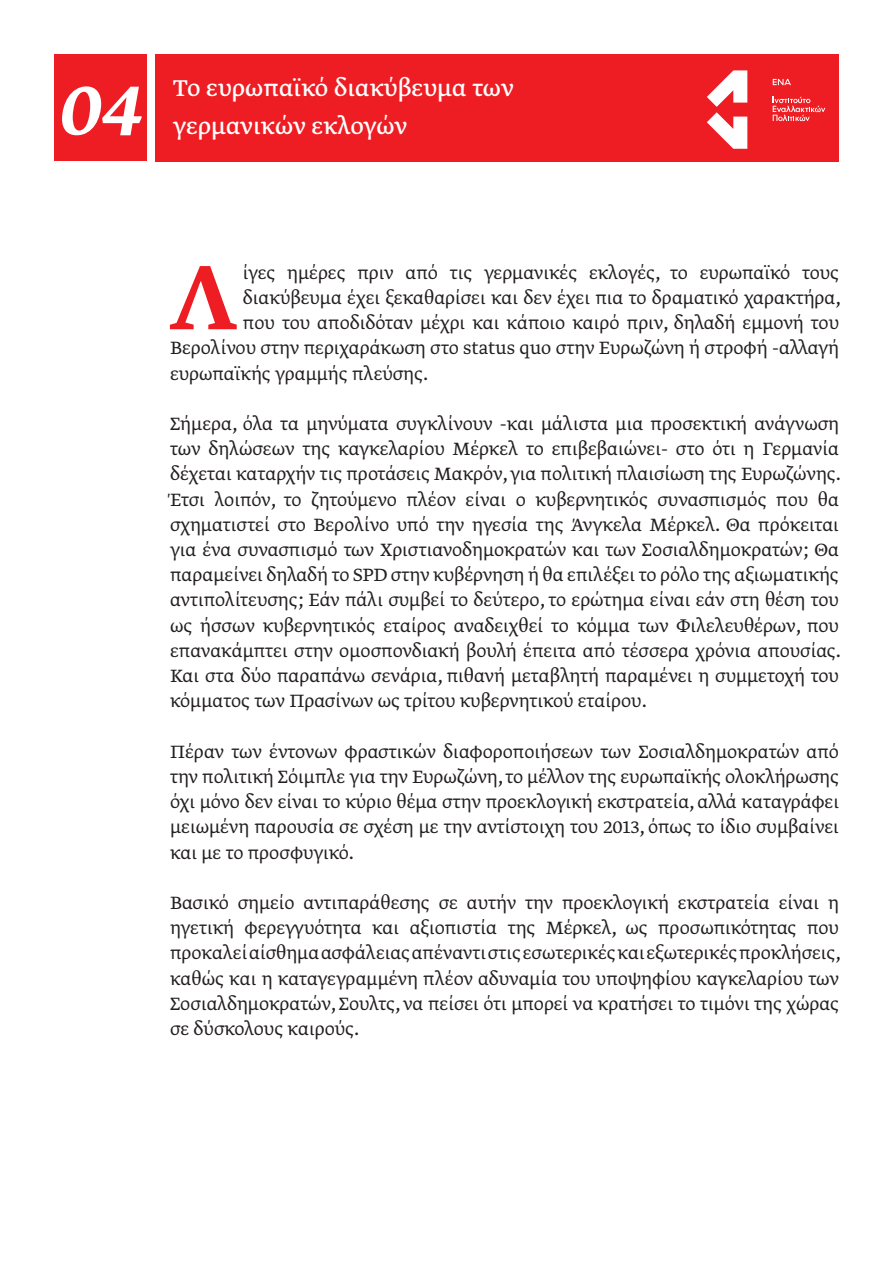
<style>
.page{position:relative;width:893px;height:1263px;background:#fff}
.page>*{position:absolute;margin:0;border:0;box-sizing:border-box;transform-origin:0 0}
.t1{font:500 107.4px "Greta Text Pro";color:#ee1d23}
.t2{font:italic 500 84.9px "Greta Text Pro";color:#fff}
.t3{font:27px/37.8px "Greta Text Pro";color:#fff}
.t4{font:300 21px/25.2px "Greta Text Pro";color:#231f20;text-align:justify}
</style>
<div class="page">
<div style="left:54px;top:54px;width:93px;height:107px;background:#ee1d23"></div>
<div style="left:155px;top:54px;width:684px;height:108px;background:#ee1d23"></div>
<svg style="left:773px;top:79px;width:18px;height:6px"></svg>
<svg style="left:707px;top:70px;width:40px;height:79px"></svg>
<svg style="left:773px;top:97px;width:52px;height:24px"></svg>
<h2 class="t2" style="left:57px;top:55px;width:85px">04</h2>
<p class="t3" style="left:173px;top:70px;width:342px">Το ευρωπαϊκό διακύβευμα των γερμανικών εκλογών</p>
<h1 class="t1" style="left:170px;top:228px;width:68px">Λ</h1>
<p class="t4" style="left:243px;top:261px;width:598px">ίγες ημέρες πριν από τις γερμανικές εκλογές, το ευρωπαϊκό τους</p>
<p class="t4" style="left:243px;top:286px;width:600px">διακύβευμα έχει ξεκαθαρίσει και δεν έχει πια το δραματικό χαρακτήρα,</p>
<p class="t4" style="left:243px;top:311px;width:598px">που του αποδιδόταν μέχρι και κάποιο καιρό πριν, δηλαδή εμμονή του</p>
<p class="t4" style="left:170px;top:336px;width:670px">Βερολίνου στην περιχαράκωση στο status quo στην Ευρωζώνη ή στροφή -αλλαγή</p>
<p class="t4" style="left:170px;top:362px;width:260px">ευρωπαϊκής γραμμής πλεύσης.</p>
<p class="t4" style="left:170px;top:412px;width:672px">Σήμερα, όλα τα μηνύματα συγκλίνουν -και μάλιστα μια προσεκτική ανάγνωση των δηλώσεων της καγκελαρίου Μέρκελ το επιβεβαιώνει- στο ότι η Γερμανία δέχεται καταρχήν τις προτάσεις Μακρόν, για πολιτική πλαισίωση της Ευρωζώνης.<br>Έτσι λοιπόν, το ζητούμενο πλέον είναι ο κυβερνητικός συνασπισμός που θα σχηματιστεί στο Βερολίνο υπό την ηγεσία της Άνγκελα Μέρκελ. Θα πρόκειται για ένα συνασπισμό των Χριστιανοδημοκρατών και των Σοσιαλδημοκρατών; Θα παραμείνει δηλαδή το SPD στην κυβέρνηση ή θα επιλέξει το ρόλο της αξιωματικής αντιπολίτευσης; Εάν πάλι συμβεί το δεύτερο, το ερώτημα είναι εάν στη θέση του ως ήσσων κυβερνητικός εταίρος αναδειχθεί το κόμμα των Φιλελευθέρων, που επανακάμπτει στην ομοσπονδιακή βουλή έπειτα από τέσσερα χρόνια απουσίας.<br>Και στα δύο παραπάνω σενάρια, πιθανή μεταβλητή παραμένει η συμμετοχή του κόμματος των Πρασίνων ως τρίτου κυβερνητικού εταίρου.</p>
<p class="t4" style="left:170px;top:740px;width:670px">Πέραν των έντονων φραστικών διαφοροποιήσεων των Σοσιαλδημοκρατών από την πολιτική Σόιμπλε για την Ευρωζώνη, το μέλλον της ευρωπαϊκής ολοκλήρωσης όχι μόνο δεν είναι το κύριο θέμα στην προεκλογική εκστρατεία, αλλά καταγράφει μειωμένη παρουσία σε σχέση με την αντίστοιχη του 2013, όπως το ίδιο συμβαίνει και με το προσφυγικό.</p>
<p class="t4" style="left:170px;top:891px;width:672px">Βασικό σημείο αντιπαράθεσης σε αυτήν την προεκλογική εκστρατεία είναι η ηγετική φερεγγυότητα και αξιοπιστία της Μέρκελ, ως προσωπικότητας που προκαλεί αίσθημα ασφάλειας απέναντι στις εσωτερικές και εξωτερικές προκλήσεις, καθώς και η καταγεγραμμένη πλέον αδυναμία του υποψηφίου καγκελαρίου των Σοσιαλδημοκρατών, Σουλτς, να πείσει ότι μπορεί να κρατήσει το τιμόνι της χώρας σε δύσκολους καιρούς.</p>
</div>
